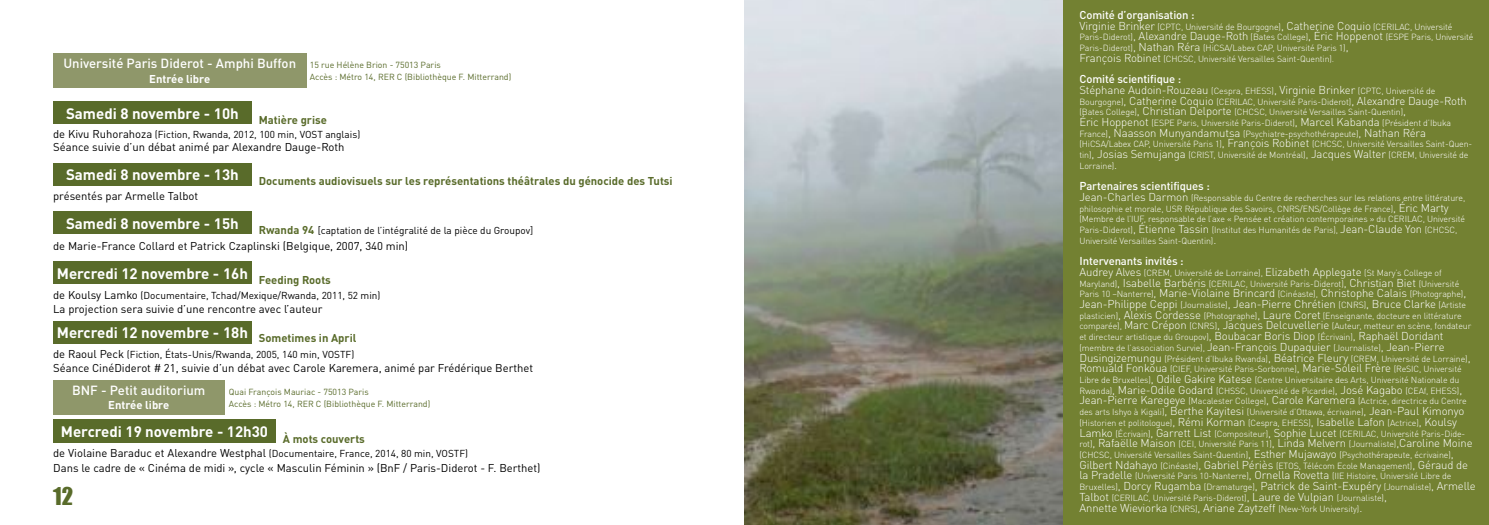
<style>
.page{position:relative;width:1489px;height:525px;background:#fff}
.page>*{position:absolute;margin:0;border:0;box-sizing:border-box;transform-origin:0 0}
.t1{font:22.5px "Impact";color:#596b2a}
.t2{font:700 15px "DIN Pro";color:#fff}
.t3{font:500 13.12px "DIN Pro";color:#fff}
.t4{font:300 11.38px/10.8px "DIN Pro";letter-spacing:-.01em;color:#fff}
.t5{font:500 11.38px "DIN Pro";letter-spacing:-.01em;color:#fff}
.t6{font:11.25px "DIN Pro";color:#000}
.t7{font:700 11.25px "DIN Pro";color:#596b2a}
.t8{font:700 11.25px "DIN Pro";color:#fff}
.t9{font:10px "DIN Pro";color:#000}
.t10{font:300 8.75px/10.8px "DIN Pro";letter-spacing:-.01em;color:#fff}
.t11{font:8.75px/12.2px "DIN Pro";color:#596b2a}
.s1{font-size:11.25px}
.s2{font-weight:700;font-size:11.25px;color:#596b2a}
.s3{font-size:11.38px}
.s4{font-weight:500}
.s5{font-size:8.75px}
.s6{font-size:10.12px}
</style>
<div class="page">
<div style="left:53px;top:101px;width:199px;height:23px;background:#596b2a"></div>
<div style="left:53px;top:163px;width:199px;height:22px;background:#596b2a"></div>
<div style="left:53px;top:211px;width:199px;height:23px;background:#596b2a"></div>
<div style="left:53px;top:261px;width:199px;height:23px;background:#596b2a"></div>
<div style="left:53px;top:419px;width:223px;height:23px;background:#596b2a"></div>
<div style="left:53px;top:379px;width:171px;height:35px;background:#8f976a"></div>
<div style="left:53px;top:53px;width:253px;height:34px;background:#8f976a"></div>
<div style="left:53px;top:321px;width:199px;height:22px;background:#596b2a"></div>
<div style="left:1059px;top:1px;width:429px;height:523px;background:#738132"></div>
<img style="left:744px;top:1px;width:318px;height:523px">
<h3 class="t3" style="left:63px;top:52px;width:234px">Université Paris Diderot - Amphi Buffon</h3>
<p class="t8" style="left:149px;top:69px;width:62px">Entrée libre</p>
<p class="t11" style="left:310px;top:57px;width:203px">15 rue Hélène Brion - 75013 Paris<br>Accès : Métro 14, RER C (Bibliothèque F. Mitterrand)</p>
<h2 class="t2" style="left:66px;top:101px;width:174px">Samedi 8 novembre - 10h</h2>
<p class="t7" style="left:259px;top:110px;width:70px">Matière grise</p>
<p class="t9" style="left:53px;top:126px;width:308px"><span class="s1">de Kivu Ruhorahoza</span> (Fiction, Rwanda, 2012, 100 min, VOST anglais)</p>
<p class="t6" style="left:53px;top:138px;width:293px">Séance suivie d’un débat animé par Alexandre Dauge-Roth</p>
<h2 class="t2" style="left:66px;top:162px;width:174px">Samedi 8 novembre - 13h</h2>
<p class="t7" style="left:259px;top:171px;width:415px">Documents audiovisuels sur les représentations théâtrales du génocide des Tutsi</p>
<p class="t6" style="left:53px;top:187px;width:147px">présentés par Armelle Talbot</p>
<h2 class="t2" style="left:66px;top:211px;width:174px">Samedi 8 novembre - 15h</h2>
<p class="t9" style="left:259px;top:222px;width:276px"><span class="s2">Rwanda 94</span> [captation de l’intégralité de la pièce du Groupov]</p>
<p class="t6" style="left:53px;top:237px;width:356px">de Marie-France Collard et Patrick Czaplinski (Belgique, 2007, 340 min)</p>
<h2 class="t2" style="left:57px;top:261px;width:275px">Mercredi 12 novembre - 16h <sub>Feeding</sub> <sub>Roots</sub></h2>
<p class="t9" style="left:53px;top:287px;width:329px"><span class="s1">de Koulsy Lamko</span> (Documentaire, Tchad/Mexique/Rwanda, 2011, 52 min)</p>
<p class="t6" style="left:53px;top:300px;width:271px">La projection sera suivie d’une rencontre avec l’auteur</p>
<p class="t7" style="left:259px;top:328px;width:99px">Sometimes in April</p>
<p class="t9" style="left:53px;top:346px;width:302px"><span class="s1">de Raoul Peck</span> (Fiction, États-Unis/Rwanda, 2005, 140 min, VOSTF)</p>
<p class="t6" style="left:53px;top:358px;width:481px">Séance CinéDiderot # 21, suivie d’un débat avec Carole Karemera, animé par Frédérique Berthet</p>
<h2 class="t2" style="left:57px;top:320px;width:193px">Mercredi 12 novembre - 18h</h2>
<h3 class="t3" style="left:72px;top:379px;width:135px">BNF - Petit auditorium</h3>
<p class="t8" style="left:108px;top:396px;width:62px">Entrée libre</p>
<p class="t11" style="left:229px;top:384px;width:203px">Quai François Mauriac - 75013 Paris<br>Accès : Métro 14, RER C (Bibliothèque F. Mitterrand)</p>
<h2 class="t2" style="left:61px;top:419px;width:305px">Mercredi 19 novembre - 12h30 <sub>À</sub> <sub>mots</sub> <sub>couverts</sub></h2>
<p class="t9" style="left:53px;top:445px;width:416px"><span class="s1">de Violaine Baraduc et Alexandre Westphal</span> (Documentaire, France, 2014, 80 min, VOSTF)</p>
<p class="t6" style="left:53px;top:458px;width:489px">Dans le cadre de « Cinéma de midi », cycle « Masculin Féminin » (BnF / Paris-Diderot - F. Berthet)</p>
<h1 class="t1" style="left:53px;top:481px;width:21px">12</h1>
<h3 class="t5" style="left:1079px;top:6px;width:117px">Comité d’organisation :</h3>
<p class="t10" style="left:1079px;top:20px;width:395px"><span class="s3">Virginie Brinker</span> (CPTC, Université de Bourgogne)<span class="s3">, Catherine Coquio</span> (CERILAC, Université Paris-Diderot)<span class="s3">, Alexandre Dauge-Roth</span> (Bates College)<span class="s3">, Éric Hoppenot</span> (ESPE Paris, Université Paris-Diderot)<span class="s3">, Nathan Réra</span> (HiCSA/Labex CAP, Université Paris 1)<span class="s3">,<br>François Robinet</span> (CHCSC, Université Versailles Saint-Quentin).</p>
<h3 class="t4" style="left:1079px;top:73px;width:357px"><span class="s4">Comité scientifique :<br></span>Stéphane Audoin-Rouzeau <span class="s5">(Cespra, EHESS)</span>, Virginie Brinker <span class="s5">(CPTC, Université de</span></h3>
<p class="t10" style="left:1079px;top:95px;width:394px">Bourgogne)<span class="s3">, Catherine Coquio</span> (CERILAC, Université Paris-Diderot)<span class="s3">, Alexandre Dauge-Roth </span>(Bates College)<span class="s3">, Christian Delporte</span> (CHCSC, Université Versailles Saint-Quentin)<span class="s3">,<br>Éric Hoppenot</span> (ESPE Paris, Université Paris-Diderot)<span class="s3">, Marcel Kabanda</span> (Président d’Ibuka France)<span class="s3">, Naasson Munyandamutsa</span> (Psychiatre-psychothérapeute)<span class="s3">, Nathan Réra </span>(HiCSA/Labex CAP, Université Paris 1)<span class="s3">, François Robinet</span> (CHCSC, Université Versailles Saint-Quen&shy;tin)<span class="s3">, Josias Semujanga</span> (CRIST, Université de Montréal)<span class="s6">,</span> <span class="s3">Jacques Walter</span> (CREM, Université de Lorraine)<span class="s3">.</span></p>
<h3 class="t5" style="left:1079px;top:177px;width:132px">Partenaires scientifiques :</h3>
<p class="t10" style="left:1079px;top:191px;width:387px"><span class="s3">Jean-Charles Darmon</span> (Responsable du Centre de recherches sur les relations entre littérature, philosophie et morale, USR République des Savoirs, CNRS/ENS/Collège de France)<span class="s3">, Éric Marty </span>(Membre de l’IUF, responsable de l’axe « Pensée et création contemporaines » du CERILAC, Université Paris-Diderot)<span class="s3">, Étienne Tassin</span> (Institut des Humanités de Paris), <span class="s3">Jean-Claude Yon</span> (CHCSC, Université Versailles Saint-Quentin)<span class="s3">.</span></p>
<h3 class="t5" style="left:1079px;top:252px;width:106px">Intervenants invités :</h3>
<p class="t10" style="left:1079px;top:266px;width:388px"><span class="s3">Audrey Alves</span> (CREM, Université de Lorraine), <span class="s3">Elizabeth Applegate</span> (St Mary’s College of<br>Maryland)<span class="s3">, Isabelle Barbéris</span> (CERILAC, Université Paris-Diderot)<span class="s3">, Christian Biet</span> (Université<br>Paris 10 –Nanterre)<span class="s3">, Marie-Violaine Brincard</span> (Cinéaste), <span class="s3">Christophe Calais</span> (Photographe)<span class="s3">,</span></p>
<h3 class="t4" style="left:1079px;top:297px;width:388px">Jean-Philippe Ceppi <span class="s5">(Journaliste)</span>, Jean-Pierre Chrétien <span class="s5">(CNRS)</span>, Bruce Clarke <span class="s5">(Artiste</span></h3>
<p class="t10" style="left:1079px;top:309px;width:393px">plasticien)<span class="s3">, Alexis Cordesse</span> (Photographe)<span class="s3">, Laure Coret</span> (Enseignante, docteure en littérature comparée), <span class="s3">Marc Crépon</span> (CNRS)<span class="s3">, Jacques Delcuvellerie</span> (Auteur, metteur en scène, fondateur et directeur artistique du Groupov)<span class="s3">, Boubacar Boris Diop</span> (Écrivain)<span class="s3">, Raphaël Doridant </span>(membre de l’association Survie), <span class="s3">Jean-François Dupaquier</span> (Journaliste)<span class="s3">, Jean-Pierre Dusingizemungu</span> (Président d’Ibuka Rwanda)<span class="s3">, Béatrice Fleury</span> (CREM, Université de Lorraine)<span class="s3">, Romuald Fonkoua</span> (CIEF, Université Paris-Sorbonne)<span class="s3">, Marie-Soleil Frère</span> (ReSIC, Université Libre de Bruxelles)<span class="s3">, Odile Gakire Katese</span> (Centre Universitaire des Arts, Université Nationale du Rwanda)<span class="s3">, Marie-Odile Godard</span> (CHSSC, Université de Picardie)<span class="s3">, José Kagabo</span> (CEAf, EHESS)<span class="s3">, Jean-Pierre Karegeye</span> (Macalester College)<span class="s3">, Carole Karemera</span> (Actrice, directrice du Centre des arts Ishyo à Kigali)<span class="s3">, Berthe Kayitesi</span> (Université d’Ottawa, écrivaine)<span class="s3">, Jean-Paul Kimonyo </span>(Historien et politologue)<span class="s3">, Rémi Korman</span> (Cespra, EHESS)<span class="s3">, Isabelle Lafon</span> (Actrice)<span class="s3">, Koulsy Lamko</span> (Écrivain)<span class="s3">, Garrett List</span> (Compositeur)<span class="s3">, Sophie Lucet</span> (CERILAC, Université Paris-Dide-</p>
<h3 class="t4" style="left:1079px;top:436px;width:394px"><span class="s5">rot)</span>, Rafaëlle Maison <span class="s5">(CEI, Université Paris 11)</span>, Linda Melvern <span class="s5">(Journaliste)</span>,Caroline Moine</h3>
<p class="t10" style="left:1079px;top:448px;width:390px">(CHCSC, Université Versailles Saint-Quentin)<span class="s3">, Esther Mujawayo</span> (Psychothérapeute, écrivaine)<span class="s3">,<br>Gilbert Ndahayo</span> (Cinéaste)<span class="s3">, Gabriel Périès</span> (ETOS, Télécom Ecole Management)<span class="s3">, Géraud de la Pradelle</span> (Université Paris 10-Nanterre)<span class="s3">, Ornella Rovetta</span> (IIE Histoire, Université Libre de</p>
<h3 class="t4" style="left:1079px;top:479px;width:398px"><span class="s5">Bruxelles)</span>, Dorcy Rugamba <span class="s5">(Dramaturge)</span>, Patrick de Saint-Exupéry <span class="s5">(Journaliste)</span>, Armelle</h3>
<p class="t10" style="left:1079px;top:491px;width:309px"><span class="s3">Talbot</span> (CERILAC, Université Paris-Diderot)<span class="s3">, Laure de Vulpian</span> (Journaliste)<span class="s3">,</span></p>
<h3 class="t4" style="left:1079px;top:500px;width:284px">Annette Wieviorka <span class="s5">(CNRS)</span>, Ariane Zaytzeff <span class="s5">(New-York University)</span>.</h3>
</div>
